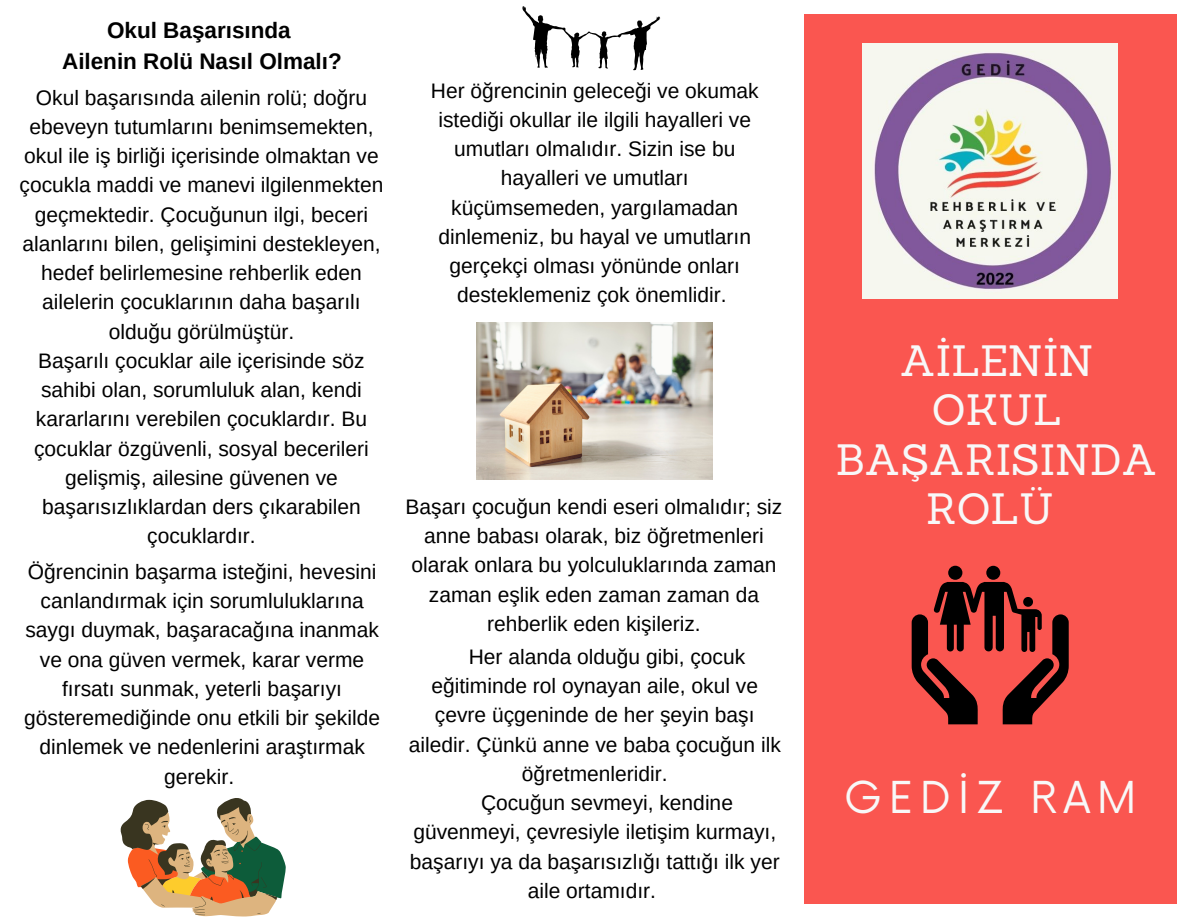
<style>
.page{position:relative;width:1188px;height:918px;background:#fff}
.page>*{position:absolute;margin:0;border:0;box-sizing:border-box;transform-origin:0 0}
.t1{font:42.9px "Now";letter-spacing:.15em;color:#f8f8f8}
.t2{font:42.75px/49.5px "Sanchez";color:#f8f8f8;text-align:center}
.t3{font:700 22.5px/31.5px "Arimo";color:#000;text-align:center}
.t4{font:21px/29.2px "Arimo";color:#000;text-align:center}
</style>
<div class="page">
<div style="left:804px;top:14px;width:372px;height:890px;background:#fa5650"></div>
<img style="left:862px;top:43px;width:256px;height:256px">
<div style="left:986px;top:566px;width:14px;height:14px;background:#000;border-radius:50%"></div>
<div style="left:948px;top:566px;width:14px;height:14px;background:#000;border-radius:50%"></div>
<svg style="left:912px;top:582px;width:157px;height:142px"></svg>
<svg style="left:120px;top:798px;width:166px;height:119px"></svg>
<img style="left:476px;top:322px;width:237px;height:158px">
<svg style="left:522px;top:6px;width:138px;height:64px"></svg>
<p class="t3" style="left:62px;top:14px;width:281px">Okul Başarısında<br>Ailenin Rolü Nasıl Olmalı?</p>
<p class="t4" style="left:20px;top:83px;width:365px">Okul başarısında ailenin rolü; doğru ebeveyn tutumlarını benimsemekten, okul ile iş birliği içerisinde olmaktan ve çocukla maddi ve manevi ilgilenmekten geçmektedir. Çocuğunun ilgi, beceri alanlarını bilen, gelişimini destekleyen, hedef belirlemesine rehberlik eden ailelerin çocuklarının daha başarılı olduğu görülmüştür.<br>Başarılı çocuklar aile içerisinde söz sahibi olan, sorumluluk alan, kendi kararlarını verebilen çocuklardır. Bu çocuklar özgüvenli, sosyal becerileri gelişmiş, ailesine güvenen ve başarısızlıklardan ders çıkarabilen çocuklardır.</p>
<p class="t4" style="left:24px;top:557px;width:357px">Öğrencinin başarma isteğini, hevesini canlandırmak için sorumluluklarına saygı duymak, başaracağına inanmak ve ona güven vermek, karar verme fırsatı sunmak, yeterli başarıyı gösteremediğinde onu etkili bir şekilde dinlemek ve nedenlerini araştırmak gerekir.</p>
<p class="t4" style="left:431px;top:76px;width:329px">Her öğrencinin geleceği ve okumak istediği okullar ile ilgili hayalleri ve umutları olmalıdır. Sizin ise bu hayalleri ve umutları küçümsemeden, yargılamadan dinlemeniz, bu hayal ve umutların gerçekçi olması yönünde onları desteklemeniz çok önemlidir.</p>
<p class="t4" style="left:406px;top:492px;width:378px">Başarı çocuğun kendi eseri olmalıdır; siz anne babası olarak, biz öğretmenleri olarak onlara bu yolculuklarında zaman zaman eşlik eden zaman zaman da rehberlik eden kişileriz.</p>
<p class="t4" style="left:469px;top:642px;width:278px">Her alanda olduğu gibi, çocuk</p>
<p class="t4" style="left:431px;top:671px;width:328px">eğitiminde rol oynayan aile, okul ve</p>
<p class="t4" style="left:435px;top:700px;width:321px">çevre üçgeninde de her şeyin başı</p>
<p class="t4" style="left:409px;top:730px;width:374px">ailedir. Çünkü anne ve baba çocuğun ilk</p>
<p class="t4" style="left:522px;top:759px;width:147px">öğretmenleridir.</p>
<p class="t4" style="left:481px;top:788px;width:254px">Çocuğun sevmeyi, kendine</p>
<p class="t4" style="left:413px;top:817px;width:364px">güvenmeyi, çevresiyle iletişim kurmayı,</p>
<p class="t4" style="left:410px;top:847px;width:371px">başarıyı ya da başarısızlığı tattığı ilk yer</p>
<p class="t4" style="left:528px;top:876px;width:130px">aile ortamıdır.</p>
<h2 class="t2" style="left:836px;top:335px;width:324px">AİLENİN<br>OKUL<br>BAŞARISINDA<br>ROLÜ</h2>
<h1 class="t1" style="left:844px;top:774px;width:294px">GEDİZ RAM</h1>
</div>
